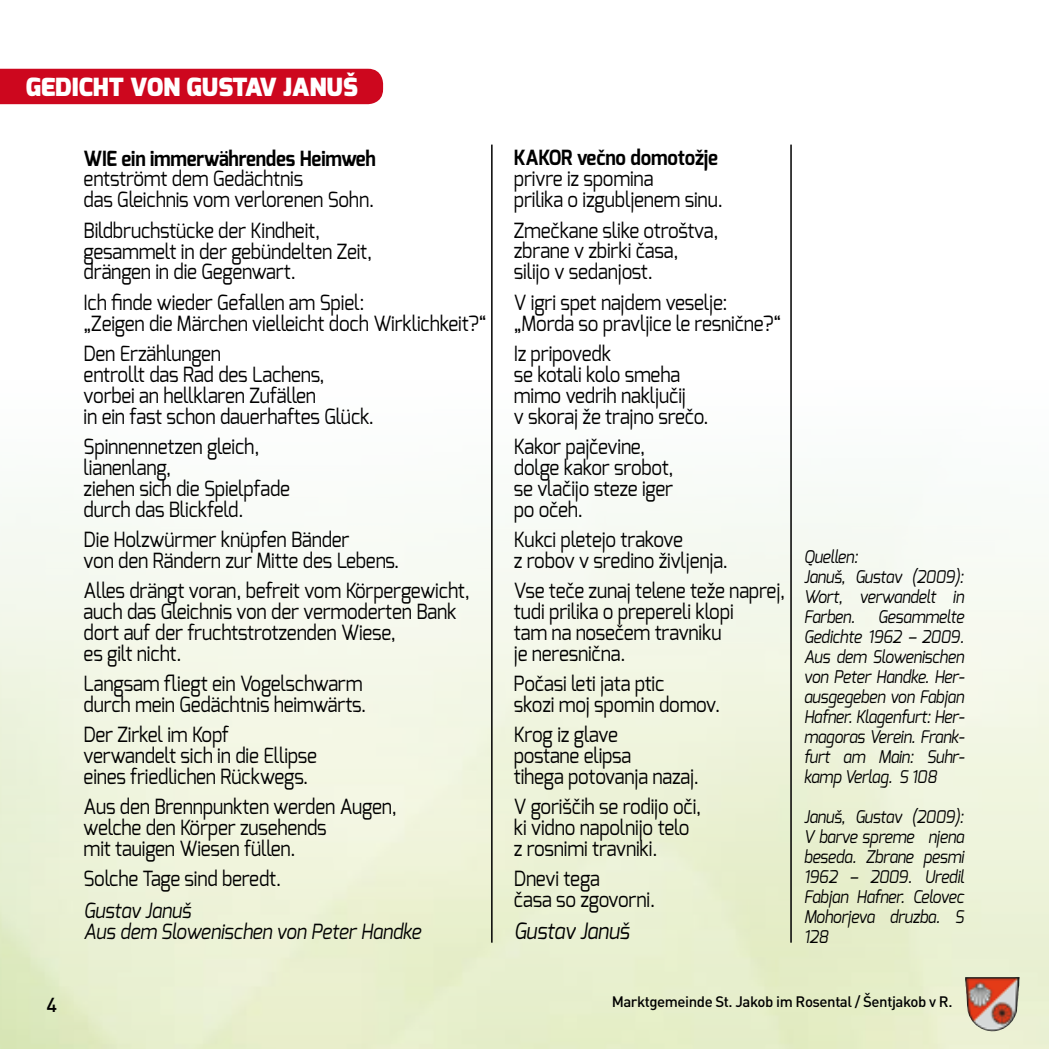
<style>
.page{position:relative;width:1049px;height:1049px;background:#fff}
.page>*{position:absolute;margin:0;border:0;box-sizing:border-box;transform-origin:0 0}
.t1{font:900 25px "Exo";color:#fff}
.t2{font:italic 22.5px "Exo";letter-spacing:-.01em;color:#000;scale:.9 1}
.t3{font:21px/21px "Exo";letter-spacing:-.01em;color:#000;scale:.9 1}
.t4{font:700 21px "Exo";letter-spacing:-.01em;color:#000;scale:.9 1}
.t5{font:italic 21px/21px "Exo";letter-spacing:-.01em;color:#000;scale:.9 1}
.t6{font:500 20px "DIN";color:#000}
.t7{font:italic 17.5px/20px "Exo";letter-spacing:-.02em;color:#000;text-align:justify;scale:.9 1}
.t8{font:500 15px "DIN";letter-spacing:-.03em;color:#000}
</style>
<div class="page">
<div style="left:0;top:69px;width:383px;height:35px;background:#cd071e"></div>
<img style="left:965px;top:977px;width:54px;height:55px">
<hr style="left:491px;top:145px;width:2px;height:798px;background:#000">
<hr style="left:790px;top:145px;width:2px;height:798px;background:#000">
<p class="t1" style="left:26px;top:71px;width:334px">GEDICHT VON GUSTAV JANUŠ</p>
<p class="t6" style="left:46px;top:992px;width:12px">4</p>
<p class="t4" style="left:84px;top:144px;width:326px">WIE ein immerwährendes Heimweh</p>
<p class="t3" style="left:84px;top:168px;width:324px">entströmt dem Gedächtnis<br>das Gleichnis vom verlorenen Sohn.</p>
<p class="t3" style="left:84px;top:219px;width:322px">Bildbruchstücke der Kindheit, gesammelt in der gebündelten Zeit, drängen in die Gegenwart.</p>
<p class="t3" style="left:84px;top:291px;width:449px">Ich finde wieder Gefallen am Spiel:<br>„Zeigen die Märchen vielleicht doch Wirklichkeit?“</p>
<p class="t3" style="left:84px;top:343px;width:324px">Den Erzählungen<br>entrollt das Rad des Lachens, vorbei an hellklaren Zufällen<br>in ein fast schon dauerhaftes Glück.</p>
<p class="t3" style="left:84px;top:436px;width:231px">Spinnennetzen gleich, lianenlang,<br>ziehen sich die Spielpfade durch das Blickfeld.</p>
<p class="t3" style="left:84px;top:529px;width:352px">Die Holzwürmer knüpfen Bänder<br>von den Rändern zur Mitte des Lebens.</p>
<p class="t3" style="left:84px;top:580px;width:431px">Alles drängt voran, befreit vom Körpergewicht, auch das Gleichnis von der vermoderten Bank dort auf der fruchtstrotzenden Wiese,<br>es gilt nicht.</p>
<p class="t3" style="left:84px;top:673px;width:315px">Langsam fliegt ein Vogelschwarm durch mein Gedächtnis heimwärts.</p>
<p class="t3" style="left:84px;top:724px;width:261px">Der Zirkel im Kopf verwandelt sich in die Ellipse eines friedlichen Rückwegs.</p>
<p class="t3" style="left:84px;top:796px;width:350px">Aus den Brennpunkten werden Augen, welche den Körper zusehends<br>mit tauigen Wiesen füllen.</p>
<p class="t3" style="left:84px;top:868px;width:221px">Solche Tage sind beredt.</p>
<p class="t5" style="left:84px;top:900px;width:376px">Gustav Januš<br>Aus dem Slowenischen von Peter Handke</p>
<p class="t4" style="left:514px;top:144px;width:228px">KAKOR večno domotožje</p>
<p class="t3" style="left:514px;top:168px;width:234px">privre iz spomina<br>prilika o izgubljenem sinu.</p>
<p class="t3" style="left:514px;top:219px;width:229px">Zmečkane slike otroštva, zbrane v zbirki časa, silijo v sedanjost.</p>
<p class="t3" style="left:514px;top:291px;width:299px">V igri spet najdem veselje: „Morda so pravljice le resnične?“</p>
<p class="t3" style="left:514px;top:343px;width:218px">Iz pripovedk<br>se kotali kolo smeha mimo vedrih naključij<br>v skoraj že trajno srečo.</p>
<p class="t3" style="left:514px;top:436px;width:179px">Kakor pajčevine, dolge kakor srobot, se vlačijo steze iger po očeh.</p>
<p class="t3" style="left:514px;top:528px;width:240px">Kukci pletejo trakove<br>z robov v sredino življenja.</p>
<p class="t3" style="left:514px;top:580px;width:303px">Vse teče zunaj telene teže naprej, tudi prilika o prepereli klopi<br>tam na nosečem travniku<br>je neresnična.</p>
<p class="t3" style="left:514px;top:673px;width:231px">Počasi leti jata ptic<br>skozi moj spomin domov.</p>
<p class="t3" style="left:514px;top:724px;width:207px">Krog iz glave<br>postane elipsa<br>tihega potovanja nazaj.</p>
<p class="t3" style="left:514px;top:796px;width:210px">V goriščih se rodijo oči, ki vidno napolnijo telo z rosnimi travniki.</p>
<p class="t3" style="left:514px;top:868px;width:158px">Dnevi tega<br>časa so zgovorni.</p>
<p class="t2" style="left:514px;top:916px;width:130px">Gustav Januš</p>
<p class="t7" style="left:804px;top:547px;width:179px;text-align:left">Quellen:<br>Januš, Gustav (2009):<br>Wort, verwandelt in<br>Farben.</p>
<p class="t7" style="left:804px;top:607px;width:180px;text-indent:74px">Gesammelte Gedichte 1962 – 2009.<br>Aus dem Slowenischen von Peter Handke. Her&shy;ausgegeben von Fabjan Hafner. Klagenfurt: Her&shy;magoras Verein. Frank&shy;furt am Main: Suhr&shy;kamp Verlag. S 108</p>
<p class="t7" style="left:804px;top:807px;width:180px">Januš, Gustav (2009):<br>V barve spreme njena beseda. Zbrane pesmi 1962 – 2009. Uredil Fabjan Hafner. Celovec Mohorjeva druzba. S 128</p>
<p class="t8" style="left:612px;top:992px;width:342px">Marktgemeinde St. Jakob im Rosental / Šentjakob v R.</p>
</div>
